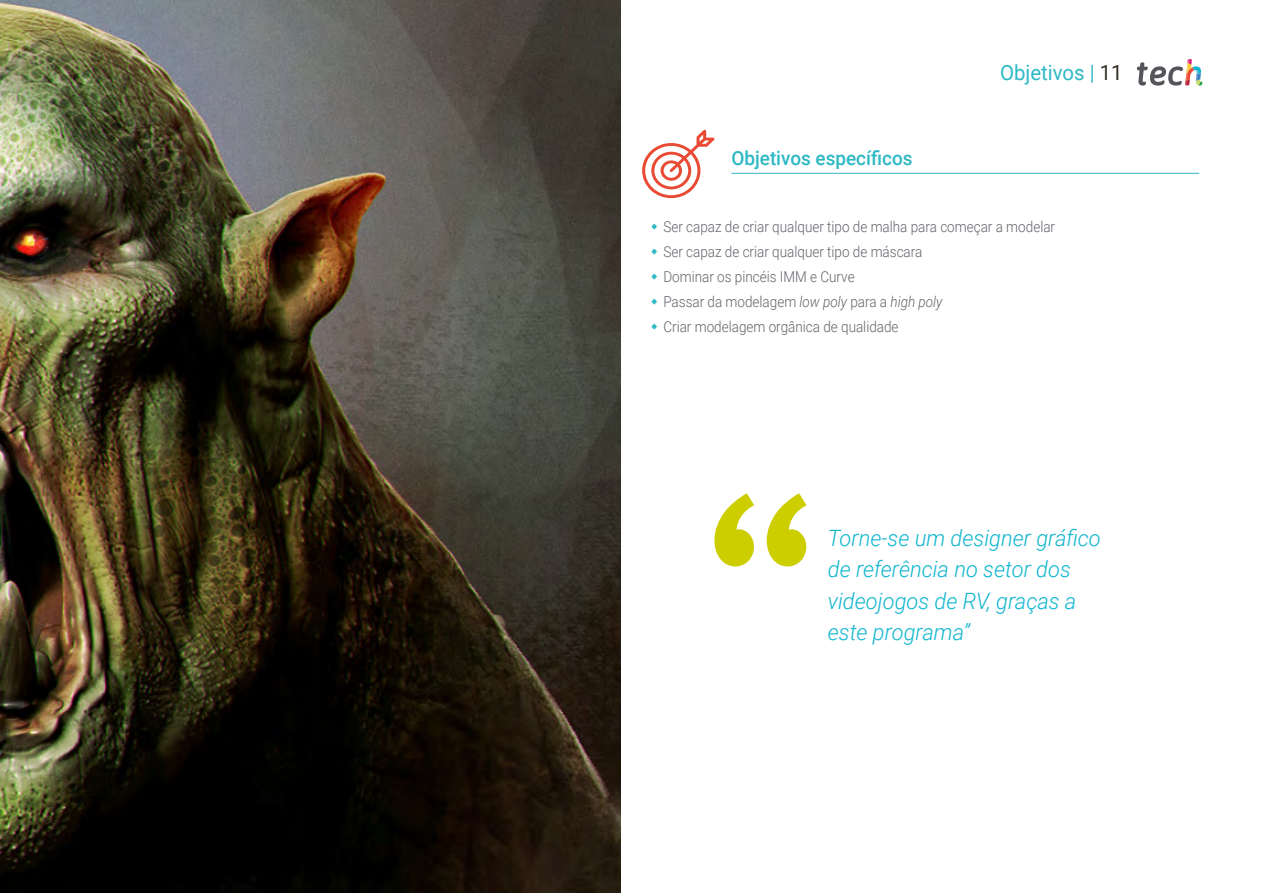
<style>
.page{position:relative;width:1263px;height:893px;background:#fff}
.page>*{position:absolute;margin:0;border:0;box-sizing:border-box;transform-origin:0 0}
.t1{font:italic 300 22.5px/31.5px "Roboto";color:#0fb6cf}
.t2{font:21px "Roboto";color:#2db8c5}
.t3{font:500 19.5px "Roboto";color:#2db8c5}
.t4{font:300 15px/25.2px "Roboto";color:#61646a;scale:.9 1}
.s1{color:#312e20}
.s2{font-style:italic}
</style>
<div class="page">
<hr style="left:731px;top:173px;width:468px;height:1px;background:#2db8c5">
<svg style="left:642px;top:130px;width:72px;height:68px"></svg>
<img style="left:0;top:0;width:621px;height:893px">
<svg style="left:1137px;top:59px;width:65px;height:27px"></svg>
<svg style="left:714px;top:493px;width:92px;height:73px"></svg>
<h3 class="t3" style="left:731px;top:144px;width:183px">Objetivos específicos</h3>
<h2 class="t2" style="left:1000px;top:57px;width:124px">Objetivos | <span class="s1">11</span></h2>
<p class="t4" style="left:663px;top:213px;width:437px">Ser capaz de criar qualquer tipo de malha para começar a modelar Ser capaz de criar qualquer tipo de máscara<br>Dominar os pincéis IMM e Curve<br>Passar da modelagem <span class="s2">low poly</span> para a <span class="s2">high poly<br></span>Criar modelagem orgânica de qualidade</p>
<h1 class="t1" style="left:828px;top:521px;width:275px">Torne-se um designer gráfico de referência no setor dos videojogos de RV, graças a este programa”</h1>
</div>
